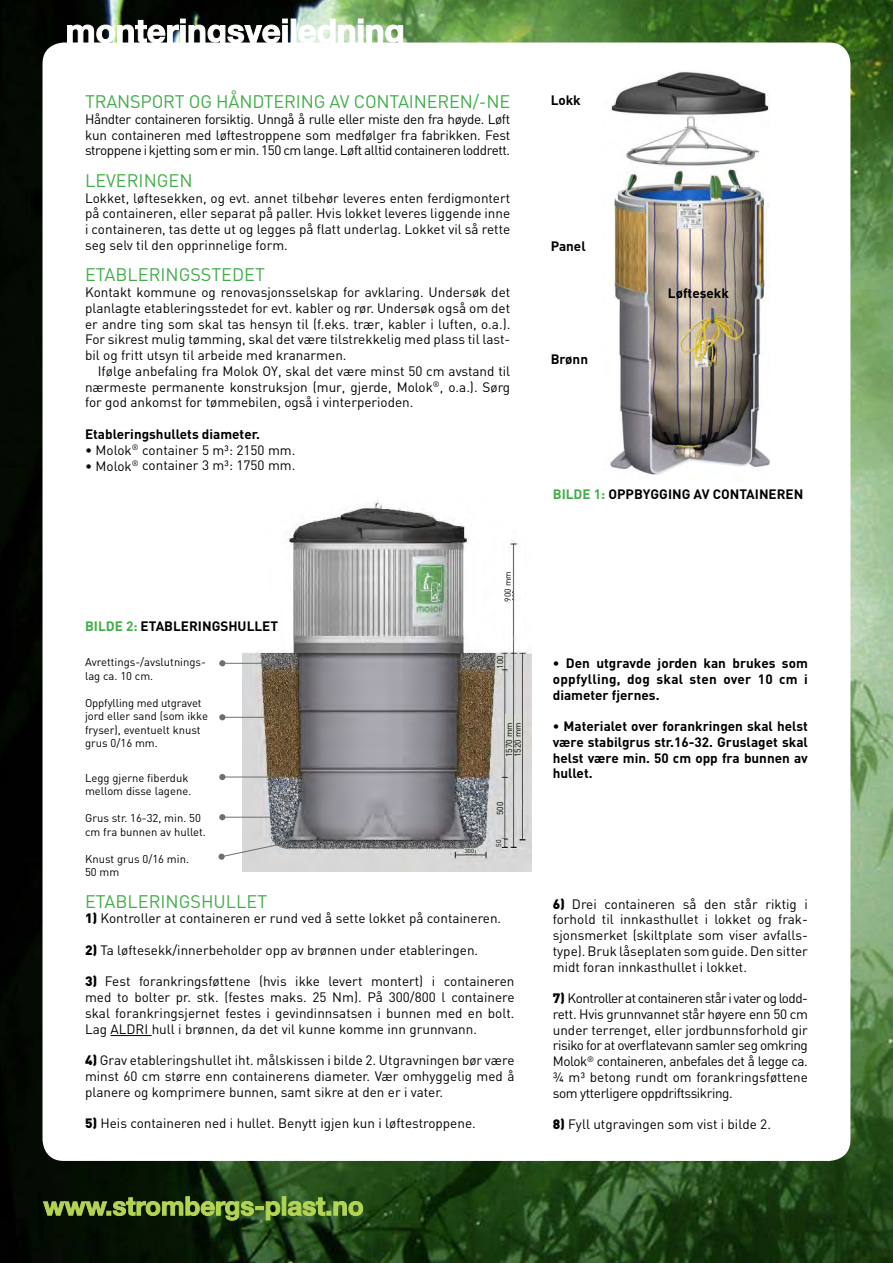
<style>
.page{position:relative;width:893px;height:1263px;background:#fff}
.page>*{position:absolute;margin:0;border:0;box-sizing:border-box;transform-origin:0 0}
.t1{font:18px "DIN";letter-spacing:-.005em;color:#41ad49}
.t2{font:13.5px/15.8px "DIN";color:#000;text-align:justify}
.t3{font:700 13.5px/15.8px "DIN";color:#000;text-align:justify}
.t4{font:700 13.5px "DIN";color:#41ad49}
.t5{font:11.25px/13.5px "DIN";color:#000}
.t6{font:8.55px/8.7px "DIN";color:#000}
.t7{font:6.75px "DIN";color:#000}
.t8{font:6px "DIN";color:#000}
.s1{color:#000}
.s2{font-weight:900}
.s3{color:#41ad49}
</style>
<div class="page">
<img style="left:0;top:0;width:893px;height:1263px">
<div style="left:43px;top:43px;width:807px;height:1118px;background:#fff;border-radius:21px"></div>
<svg style="left:43px;top:1196px;width:237px;height:25px;background:#4f6826"></svg>
<hr style="left:282px;top:1196px;width:4px;height:19px;background:#b3d452">
<svg style="left:288px;top:1197px;width:75px;height:19px"></svg>
<hr style="left:111px;top:1035px;width:41px;height:1px;background:#000">
<img style="left:610px;top:71px;width:160px;height:404px">
<img style="left:243px;top:500px;width:288px;height:372px">
<svg style="left:219px;top:660px;width:6px;height:6px"></svg>
<hr style="left:223px;top:663px;width:47px;height:1px;background:#6d6e71">
<svg style="left:219px;top:714px;width:6px;height:6px"></svg>
<hr style="left:223px;top:717px;width:47px;height:1px;background:#6d6e71">
<svg style="left:219px;top:814px;width:6px;height:6px"></svg>
<hr style="left:223px;top:817px;width:51px;height:1px;background:#6d6e71">
<div style="left:218px;top:853px;width:7px;height:7px;background:#6d6e71;border-radius:3px"></div>
<svg style="left:221px;top:843px;width:59px;height:14px"></svg>
<svg style="left:219px;top:774px;width:6px;height:6px"></svg>
<hr style="left:223px;top:777px;width:47px;height:1px;background:#6d6e71">
<svg style="left:67px;top:19px;width:336px;height:24px"></svg>
<div style="left:504px;top:568px;width:8px;height:34px;background:#fff"></div>
<div style="left:505px;top:714px;width:8px;height:43px;background:#d4d9d2"></div>
<div style="left:514px;top:714px;width:8px;height:43px;background:#d4d9d2"></div>
<div style="left:496px;top:654px;width:8px;height:14px;background:#d4d9d2"></div>
<div style="left:496px;top:800px;width:8px;height:15px;background:#d4d9d2"></div>
<div style="left:496px;top:839px;width:8px;height:8px;background:#d4d9d2"></div>
<div style="left:465px;top:848px;width:10px;height:6px;background:#d4d9d2"></div>
<h1 class="t1" style="left:85px;top:90px;width:427px">TRANSPORT OG HÅNDTERING AV CONTAINEREN/-NE</h1>
<p class="t2" style="left:85px;top:111px;width:427px">Håndter containeren forsiktig. Unngå å rulle eller miste den fra høyde. Løft kun containeren med løftestroppene som medfølger fra fabrikken. Fest stroppene i kjetting som er min. 150 cm lange. Løft alltid containeren loddrett.</p>
<h1 class="t1" style="left:85px;top:169px;width:109px">LEVERINGEN</h1>
<p class="t2" style="left:85px;top:190px;width:427px">Lokket, løftesekken, og evt. annet tilbehør leveres enten ferdigmontert på containeren, eller separat på paller. Hvis lokket leveres liggende inne i containeren, tas dette ut og legges på flatt underlag. Lokket vil så rette seg selv til den opprinnelige form.</p>
<h1 class="t1" style="left:85px;top:264px;width:181px">ETABLERINGSSTEDET</h1>
<p class="t2" style="left:85px;top:284px;width:427px">Kontakt kommune og renovasjonsselskap for avklaring. Undersøk det planlagte etableringsstedet for evt. kabler og rør. Undersøk også om det er andre ting som skal tas hensyn til (f.eks. trær, kabler i luften, o.a.).<br>For sikrest mulig tømming, skal det være tilstrekkelig med plass til last&shy;bil og fritt utsyn til arbeide med kranarmen.</p>
<p class="t2" style="left:85px;top:363px;width:427px;text-indent:13px">Ifølge anbefaling fra Molok OY, skal det være minst 50 cm avstand til nærmeste permanente konstruksjon (mur, gjerde, Molok<sup>®</sup>, o.a.). Sørg for god ankomst for tømmebilen, også i vinterperioden.</p>
<p class="t3" style="left:85px;top:426px;width:177px">Etableringshullets diameter.</p>
<p class="t2" style="left:85px;top:442px;width:212px">• Molok<sup>®</sup> container 5 m³: 2150 mm.</p>
<p class="t2" style="left:85px;top:457px;width:212px">• Molok<sup>®</sup> container 3 m³: 1750 mm.</p>
<p class="t4" style="left:85px;top:618px;width:88px">BILDE 2: <span class="s1">Etable</span></p>
<p class="t3" style="left:189px;top:618px;width:90px">ri ngshullet</p>
<p class="t5" style="left:85px;top:655px;width:122px">Avrettings-/avslutnings&shy;lag ca. 10 cm.</p>
<p class="t5" style="left:85px;top:695px;width:124px">Oppfylling med utgravet jord eller sand (som ikke fryser), eventuelt knust grus 0/16 mm.</p>
<p class="t5" style="left:85px;top:770px;width:108px">Legg gjerne fiberduk mellom disse lagene.</p>
<p class="t5" style="left:85px;top:811px;width:122px">Grus str. 16-32, min. 50 cm fra bunnen av hullet.</p>
<p class="t5" style="left:85px;top:851px;width:106px">Knust grus 0/16 min.<br>50 mm</p>
<p class="t8" style="left:465px;top:847px;width:11px">300</p>
<p class="t6" style="left:503px;top:602px;width:32px;rotate:-90deg">900 mm</p>
<p class="t6" style="left:495px;top:668px;width:15px;rotate:-90deg">100</p>
<p class="t6" style="left:505px;top:757px;width:37px;rotate:-90deg">1570 mm<br>1520 mm</p>
<p class="t6" style="left:496px;top:815px;width:15px;rotate:-90deg">500</p>
<p class="t7" style="left:494px;top:847px;width:9px;rotate:-90deg">50</p>
<h1 class="t1" style="left:85px;top:890px;width:128px">ETABLERINGShullet</h1>
<p class="t2" style="left:85px;top:910px;width:418px"><span class="s2">1)</span> Kontroller at containeren er rund ved å sette lokket på containeren.</p>
<p class="t2" style="left:85px;top:942px;width:395px"><span class="s2">2)</span> Ta løftesekk/innerbeholder opp av brønnen under etableringen.</p>
<p class="t2" style="left:85px;top:973px;width:431px"><span class="s2">3)</span> Fest forankringsføttene (hvis ikke levert montert) i containeren med to bolter pr. stk. (festes maks. 25 Nm). På 300/800 l containere skal forankringsjernet festes i gevindinnsatsen i bunnen med en bolt.<br>Lag ALDRI hull i brønnen, da det vil kunne komme inn grunnvann.</p>
<p class="t2" style="left:85px;top:1052px;width:431px"><span class="s2">4)</span> Grav etableringshullet iht. målskissen i bilde 2. Utgravningen bør være minst 60 cm større enn containerens diameter. Vær omhyggelig med å planere og komprimere bunnen, samt sikre at den er i vater.</p>
<p class="t2" style="left:85px;top:1115px;width:392px"><span class="s2">5)</span> Heis containeren ned i hullet. Benytt igjen kun i løftestroppene.</p>
<p class="t3" style="left:551px;top:91px;width:32px">Lokk</p>
<p class="t3" style="left:551px;top:237px;width:37px">Panel</p>
<p class="t3" style="left:551px;top:351px;width:39px">Brønn</p>
<p class="t3" style="left:668px;top:285px;width:63px">Løftesekk</p>
<p class="t3" style="left:553px;top:486px;width:252px"><span class="s3">BILDE 1:</span> Oppbyggi ng av contai neren</p>
<p class="t3" style="left:553px;top:655px;width:257px">• Den utgravde jorden kan brukes som oppfylling, dog skal sten over 10 cm i diameter fjernes.</p>
<p class="t3" style="left:553px;top:718px;width:257px">• Materialet over forankringen skal helst være stabilgrus str.16-32. Gruslaget skal helst være min. 50 cm opp fra bunnen av hullet.</p>
<p class="t2" style="left:553px;top:895px;width:257px"><span class="s2">6)</span> Drei containeren så den står riktig i forhold til innkasthullet i lokket og frak&shy;sjonsmerket (skiltplate som viser avfalls&shy;type). Bruk låseplaten som guide. Den sitter midt foran innkasthullet i lokket.</p>
<p class="t2" style="left:553px;top:990px;width:257px"><span class="s2">7)</span> Kontroller at containeren står i vater og lodd&shy;rett. Hvis grunnvannet står høyere enn 50 cm under terrenget, eller jordbunnsforhold gir risiko for at overflatevann samler seg omkring Molok<sup>®</sup> containeren, anbefales det å legge ca. ¾ m³ betong rundt om forankringsføttene som ytterligere oppdriftssikring.</p>
<p class="t2" style="left:553px;top:1116px;width:220px"><span class="s2">8)</span> Fyll utgravingen som vist i bilde 2.</p>
</div>
